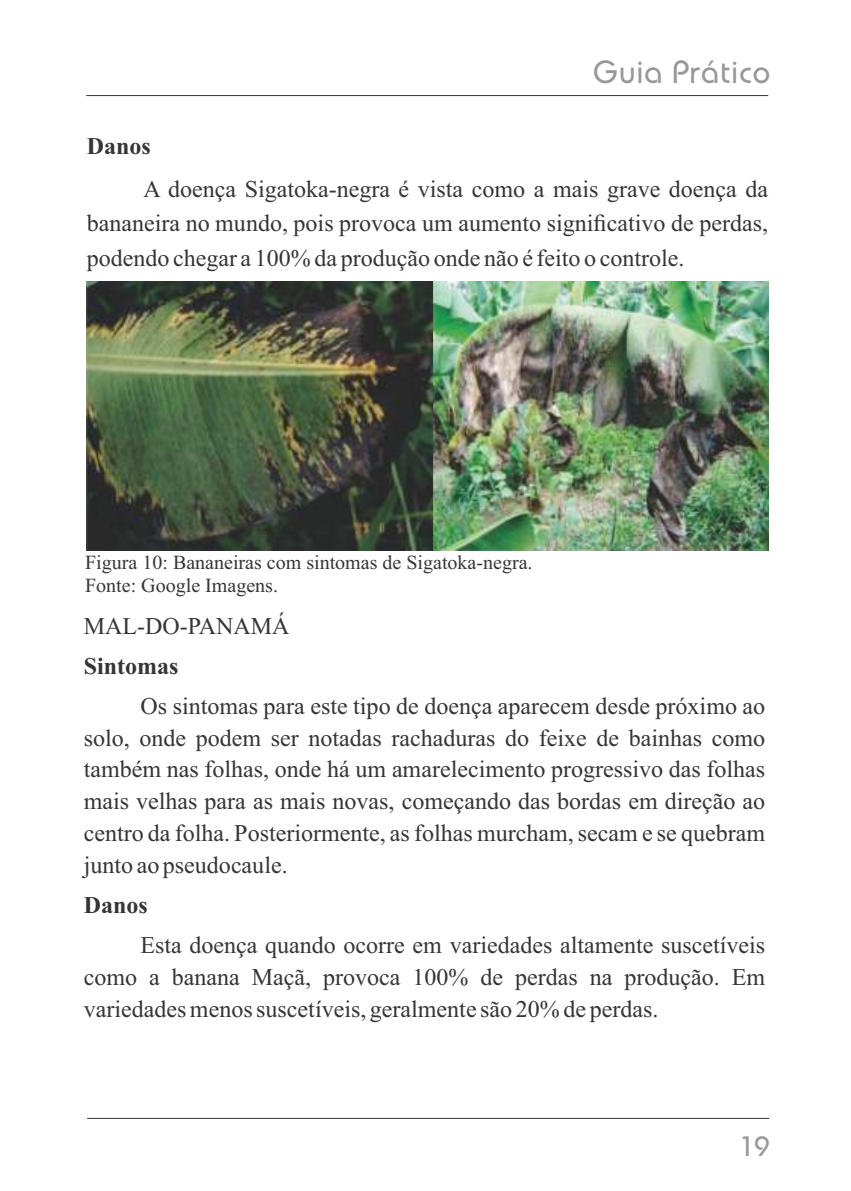
<style>
.page{position:relative;width:851px;height:1191px;background:#fff}
.page>*{position:absolute;margin:0;border:0;box-sizing:border-box;transform-origin:0 0}
.t1{font:500 32px "Bauhaus IT Cby BT";letter-spacing:.035em;color:#96989a}
.t2{font:500 28px "Bauhaus IT Cby BT";color:#96989a}
.t3{font:24px/31.8px "Times New Roman";color:#373435;text-align:justify}
.t4{font:700 24px "Times New Roman";color:#373435}
.t5{font:20px/22.2px "Times New Roman";color:#373435}
</style>
<div class="page">
<img style="left:87px;top:282px;width:681px;height:269px">
<hr style="left:87px;top:1117px;width:682px;height:1px;background:#373435">
<hr style="left:86px;top:95px;width:682px;height:1px;background:#373435">
<h1 class="t1" style="left:593px;top:59px;width:178px">Guia Prático</h1>
<p class="t4" style="left:87px;top:138px;width:66px">Danos</p>
<p class="t3" style="left:87px;top:174px;width:683px;line-height:34.6px;text-indent:57px">A doença Sigatoka-negra é vista como a mais grave doença da bananeira no mundo, pois provoca um aumento significativo de perdas, podendo chegar a 100% da produção onde não é feito o controle.</p>
<p class="t5" style="left:85px;top:553px;width:449px">Figura 10: Bananeiras com sintomas de Sigatoka-negra.<br>Fonte: Google Imagens.</p>
<p class="t3" style="left:84px;top:612px;width:207px">MAL-DO-PANAMÁ</p>
<p class="t4" style="left:84px;top:657px;width:96px">Sintomas</p>
<p class="t3" style="left:84px;top:692px;width:683px;text-indent:57px">Os sintomas para este tipo de doença aparecem desde próximo ao solo, onde podem ser notadas rachaduras do feixe de bainhas como também nas folhas, onde há um amarelecimento progressivo das folhas mais velhas para as mais novas, começando das bordas em direção ao centro da folha. Posteriormente, as folhas murcham, secam e se quebram junto ao pseudocaule.</p>
<p class="t4" style="left:84px;top:896px;width:66px">Danos</p>
<p class="t3" style="left:84px;top:931px;width:683px;text-indent:57px">Esta doença quando ocorre em variedades altamente suscetíveis como a banana Maçã, provoca 100% de perdas na produção. Em variedades menos suscetíveis, geralmente são 20% de perdas.</p>
<p class="t2" style="left:739px;top:1134px;width:32px">19</p>
</div>
